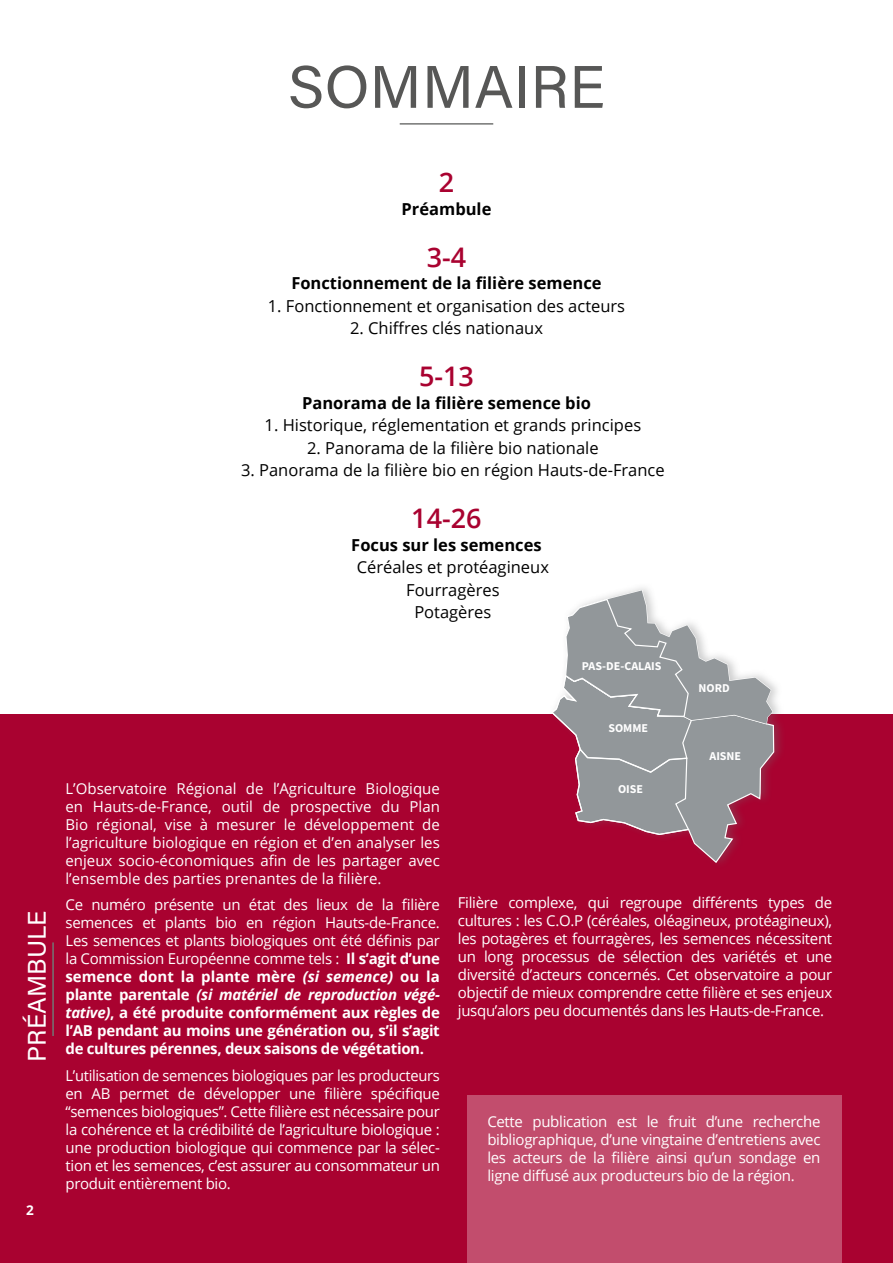
<style>
.page{position:relative;width:893px;height:1263px;background:#fff}
.page>*{position:absolute;margin:0;border:0;box-sizing:border-box;transform-origin:0 0}
.t1{font:60px "Acumin Pro";letter-spacing:.005em;color:#575756}
.t2{font:600 27px "Open Sans";color:#a90230}
.t3{font:25.5px "Acumin Pro";color:#fff}
.t4{font:16.5px/22.5px "Open Sans";color:#000;text-align:center}
.t5{font:700 16.5px "Open Sans";color:#000}
.t6{font:15px/18px "Open Sans";letter-spacing:-.02em;color:#fff;text-align:justify}
.t7{font:700 15px/18px "Open Sans";letter-spacing:-.02em;color:#fff;text-align:justify}
.t8{font:800 13.5px "Open Sans";color:#fff}
.t9{font:700 13.5px "Open Sans";color:#fff}
.t10{font:700 12px "Source Sans Pro";color:#fff}
.s1{font-weight:400}
.s2{font-style:italic}
</style>
<div class="page">
<hr style="left:400px;top:123px;width:93px;height:2px;background:#747574">
<div style="left:0;top:714px;width:893px;height:549px;background:#a90230"></div>
<div style="left:467px;top:1096px;width:374px;height:167px;background:#c24d6d"></div>
<hr style="left:52px;top:942px;width:2px;height:94px;background:#747574">
<div style="left:548px;top:582px;width:238px;height:288px;background:#707172;opacity:.35"></div>
<svg style="left:550px;top:589px;width:225px;height:275px"></svg>
<h1 class="t1" style="left:288px;top:45px;width:319px">SOMMAIRE</h1>
<h3 class="t3" style="left:19px;top:1062px;width:153px;rotate:-90deg">PRÉAMBULE</h3>
<p class="t8" style="left:29px;top:1199px;width:9px">2</p>
<p class="t9" style="left:26px;top:1201px;width:9px">2</p>
<h2 class="t2" style="left:439px;top:164px;width:17px">2</h2>
<p class="t5" style="left:402px;top:197px;width:91px">Préambule</p>
<h2 class="t2" style="left:427px;top:239px;width:41px">3-4</h2>
<p class="t5" style="left:291px;top:272px;width:312px">Fonctionnement de la filière semence</p>
<p class="t4" style="left:268px;top:294px;width:359px">1. Fonctionnement et organisation des acteurs</p>
<p class="t4" style="left:350px;top:316px;width:194px">2. Chiffres clés nationaux</p>
<h2 class="t2" style="left:419px;top:358px;width:56px">5-13</h2>
<p class="t5" style="left:302px;top:391px;width:290px">Panorama de la filière semence bio</p>
<p class="t4" style="left:265px;top:413px;width:378px">1. Historique, réglementation et grands principes</p>
<p class="t4" style="left:307px;top:436px;width:293px">2. Panorama de la filière bio nationale</p>
<p class="t4" style="left:241px;top:458px;width:425px">3. Panorama de la filière bio en région Hauts-de-France</p>
<h2 class="t2" style="left:411px;top:500px;width:72px">14-26</h2>
<p class="t5" style="left:351px;top:533px;width:192px">Focus sur les semences</p>
<p class="t4" style="left:357px;top:556px;width:194px">Céréales et protéagineux<br>Fourragères<br>Potagères</p>
<p class="t10" style="left:582px;top:658px;width:81px">PAS-DE-CALAIS</p>
<p class="t10" style="left:608px;top:720px;width:41px">SOMME</p>
<p class="t10" style="left:699px;top:680px;width:33px">NORD</p>
<p class="t10" style="left:709px;top:748px;width:33px">AISNE</p>
<p class="t6" style="left:66px;top:779px;width:376px">L’Observatoire Régional de l’Agriculture Biologique en Hauts-de-France, outil de prospective du Plan Bio régional, vise à mesurer le développement de l’agriculture biologique en région et d’en analyser les enjeux socio-économiques afin de les partager avec l’ensemble des parties prenantes de la filière.</p>
<p class="t7" style="left:66px;top:895px;width:376px"><span class="s1">Ce numéro présente un état des lieux de la filière semences et plants bio en région Hauts-de-France.<br>Les semences et plants biologiques ont été définis par la Commission Européenne comme tels :</span> Il s’agit d’une semence dont la plante mère <span class="s2">(si semence)</span> ou la plante parentale <span class="s2">(si matériel de reproduction végé&shy;tative)</span>, a été produite conformément aux règles de l’AB pendant au moins une génération ou, s’il s’agit de cultures pérennes, deux saisons de végétation.</p>
<p class="t6" style="left:66px;top:1066px;width:376px">L’utilisation de semences biologiques par les producteurs en AB permet de développer une filière spécifique “semences biologiques”. Cette filière est nécessaire pour la cohérence et la crédibilité de l’agriculture biologique : une production biologique qui commence par la sélec&shy;tion et les semences, c’est assurer au consommateur un produit entièrement bio.</p>
<p class="t10" style="left:618px;top:781px;width:27px">OISE</p>
<p class="t6" style="left:458px;top:893px;width:376px">Filière complexe, qui regroupe différents types de cultures : les C.O.P (céréales, oléagineux, protéagineux), les potagères et fourragères, les semences nécessitent un long processus de sélection des variétés et une diversité d’acteurs concernés. Cet observatoire a pour objectif de mieux comprendre cette filière et ses enjeux jusqu’alors peu documentés dans les Hauts-de-France.</p>
<p class="t6" style="left:487px;top:1112px;width:335px">Cette publication est le fruit d’une recherche bibliographique, d’une vingtaine d’entretiens avec les acteurs de la filière ainsi qu’un sondage en ligne diffusé aux producteurs bio de la région.</p>
</div>
